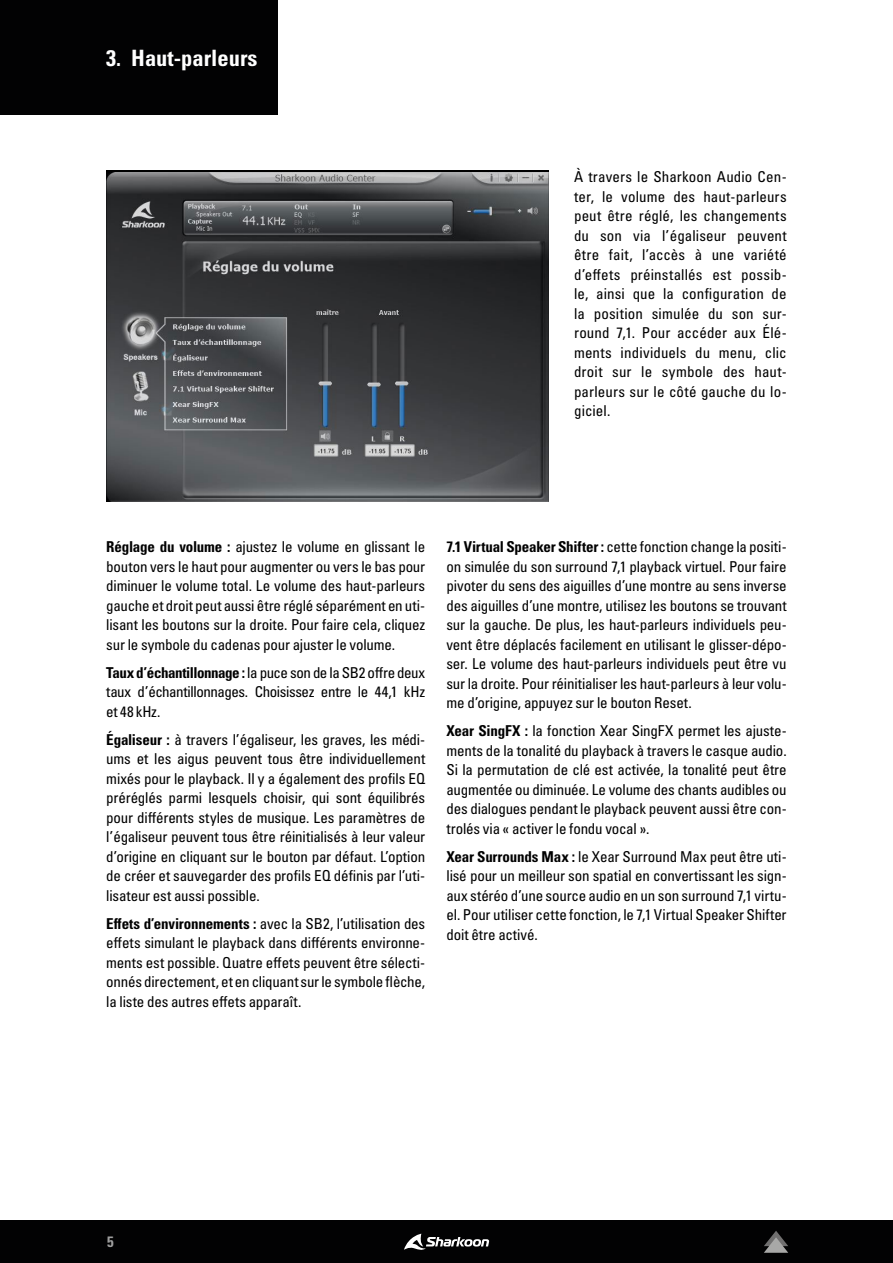
<style>
.page{position:relative;width:893px;height:1263px;background:#fff}
.page>*{position:absolute;margin:0;border:0;box-sizing:border-box;transform-origin:0 0}
.t1{font:22.5px "Univers LTCYR 67 Bold Cond";color:#fff}
.t2{font:condensed 15px/19.5px "Univers LTCYR 57";letter-spacing:-.01em;color:#000;text-align:justify}
.t3{font:15px "Univers LTCYR 67 Bold Cond";color:#e3e3e3}
.s1{font-family:"Univers LTCYR 67 Bold Cond";font-stretch:normal}
</style>
<div class="page">
<div style="left:0;top:1220px;width:893px;height:43px;background:#020203"></div>
<svg style="left:764px;top:1231px;width:24px;height:22px"></svg>
<svg style="left:404px;top:1233px;width:85px;height:17px"></svg>
<img style="left:106px;top:172px;width:443px;height:330px">
<div style="left:0;top:0;width:278px;height:115px;background:#020203"></div>
<h1 class="t1" style="left:106px;top:44px;width:153px">3. Haut-parleurs</h1>
<p class="t2" style="left:574px;top:167px;width:214px">À travers le Sharkoon Audio Cen&shy;ter, le volume des haut-parleurs peut être réglé, les changements du son via l’égaliseur peuvent être fait, l’accès à une variété d’effets préinstallés est possib&shy;le, ainsi que la configuration de la position simulée du son sur&shy;round 7,1. Pour accéder aux Élé&shy;ments individuels du menu, clic droit sur le symbole des haut&shy;parleurs sur le côté gauche du lo&shy;giciel.</p>
<p class="t2" style="left:106px;top:537px;width:320px"><span class="s1">Réglage du volume :</span> ajustez le volume en glissant le bouton vers le haut pour augmenter ou vers le bas pour diminuer le volume total. Le volume des haut-parleurs gauche et droit peut aussi être réglé séparément en uti&shy;lisant les boutons sur la droite. Pour faire cela, cliquez sur le symbole du cadenas pour ajuster le volume.</p>
<p class="t2" style="left:106px;top:662px;width:320px"><span class="s1">Taux d’échantillonnage :</span> la puce son de la SB2 offre deux taux d’échantillonnages. Choisissez entre le 44,1 kHz et 48 kHz.</p>
<p class="t2" style="left:106px;top:729px;width:320px"><span class="s1">Égaliseur :</span> à travers l’égaliseur, les graves, les médi&shy;ums et les aigus peuvent tous être individuellement mixés pour le playback. Il y a également des profils EQ préréglés parmi lesquels choisir, qui sont équilibrés pour différents styles de musique. Les paramètres de l’égaliseur peuvent tous être réinitialisés à leur valeur d’origine en cliquant sur le bouton par défaut. L’option de créer et sauvegarder des profils EQ définis par l’uti&shy;lisateur est aussi possible.</p>
<p class="t2" style="left:106px;top:913px;width:320px"><span class="s1">Effets d’environnements :</span> avec la SB2, l’utilisation des effets simulant le playback dans différents environne&shy;ments est possible. Quatre effets peuvent être sélecti&shy;onnés directement, et en cliquant sur le symbole flèche, la liste des autres effets apparaît.</p>
<p class="t2" style="left:446px;top:537px;width:342px"><span class="s1">7.1 Virtual Speaker Shifter :</span> cette fonction change la positi&shy;on simulée du son surround 7,1 playback virtuel. Pour faire pivoter du sens des aiguilles d’une montre au sens inverse des aiguilles d’une montre, utilisez les boutons se trouvant sur la gauche. De plus, les haut-parleurs individuels peu&shy;vent être déplacés facilement en utilisant le glisser-dépo&shy;ser. Le volume des haut-parleurs individuels peut être vu sur la droite. Pour réinitialiser les haut-parleurs à leur volu&shy;me d’origine, appuyez sur le bouton Reset.</p>
<p class="t2" style="left:446px;top:721px;width:342px"><span class="s1">Xear SingFX :</span> la fonction Xear SingFX permet les ajuste&shy;ments de la tonalité du playback à travers le casque audio.<br>Si la permutation de clé est activée, la tonalité peut être augmentée ou diminuée. Le volume des chants audibles ou des dialogues pendant le playback peuvent aussi être con&shy;trolés via « activer le fondu vocal ».</p>
<p class="t2" style="left:446px;top:846px;width:342px"><span class="s1">Xear Surrounds Max :</span> le Xear Surround Max peut être uti&shy;lisé pour un meilleur son spatial en convertissant les sign&shy;aux stéréo d’une source audio en un son surround 7,1 virtu&shy;el. Pour utiliser cette fonction, le 7,1 Virtual Speaker Shifter doit être activé.</p>
<p class="t3" style="left:107px;top:1232px;width:8px">5</p>
</div>
